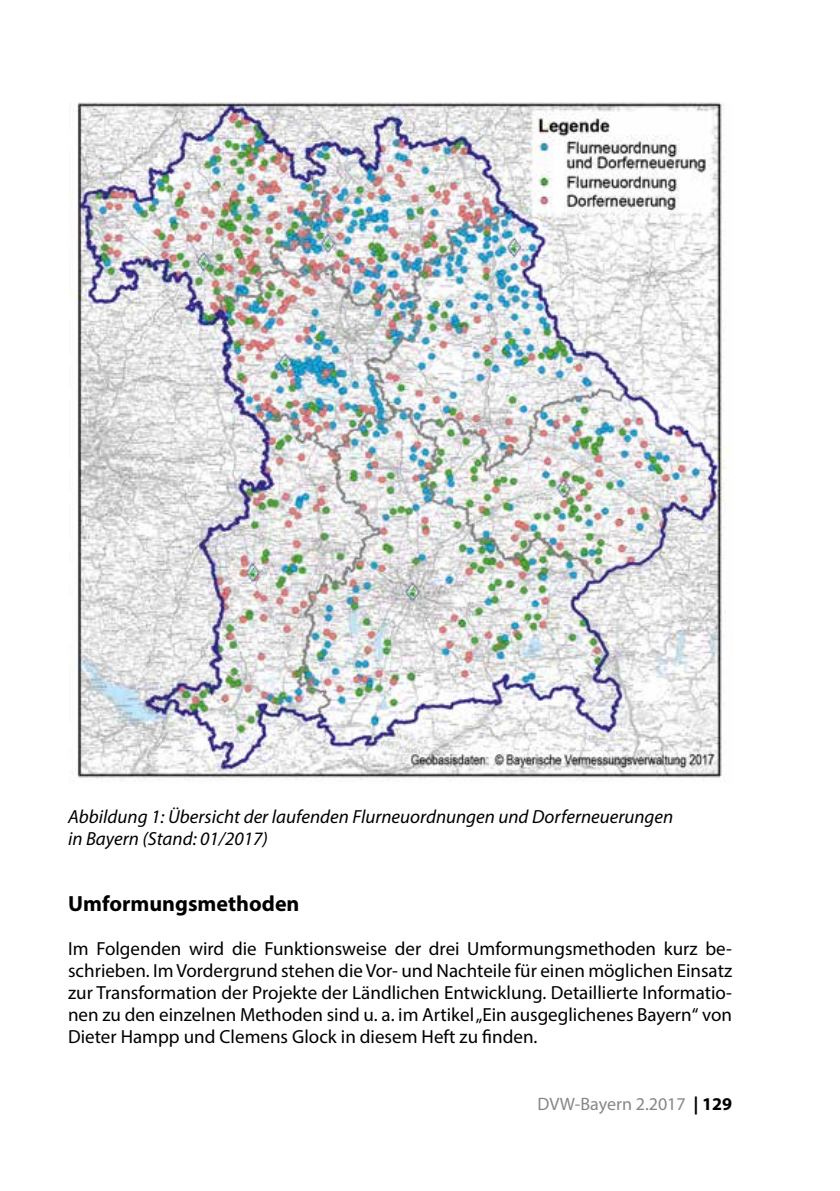
<style>
.page{position:relative;width:840px;height:1191px;background:#fff}
.page>*{position:absolute;margin:0;border:0;box-sizing:border-box;transform-origin:0 0}
.t1{font:700 22px "Myriad Pro";color:#000}
.t2{font:19px/22px "Myriad Pro";color:#000;text-align:justify}
.t3{font:italic 19px/22px "Myriad Pro";color:#000}
.t4{font:18px "Myriad Pro";color:#868786}
.s1{font-weight:700;color:#000}
</style>
<div class="page">
<img style="left:70px;top:103px;width:661px;height:677px">
<p class="t3" style="left:68px;top:805px;width:606px">Abbildung 1: Übersicht der laufenden Flurneuordnungen und Dorferneuerungen in Bayern (Stand: 01/2017)</p>
<p class="t1" style="left:68px;top:889px;width:233px">Umformungsmethoden</p>
<p class="t2" style="left:68px;top:937px;width:665px">Im Folgenden wird die Funktionsweise der drei Umformungsmethoden kurz be&shy;schrieben. Im Vordergrund stehen die Vor- und Nachteile für einen möglichen Einsatz zur Transformation der Projekte der Ländlichen Entwicklung. Detaillierte Informatio&shy;nen zu den einzelnen Methoden sind u. a. im Artikel „Ein ausgeglichenes Bayern“ von Dieter Hampp und Clemens Glock in diesem Heft zu finden.</p>
<p class="t4" style="left:537px;top:1093px;width:196px">DVW-Bayern 2.2017 <span class="s1">| 129</span></p>
</div>
